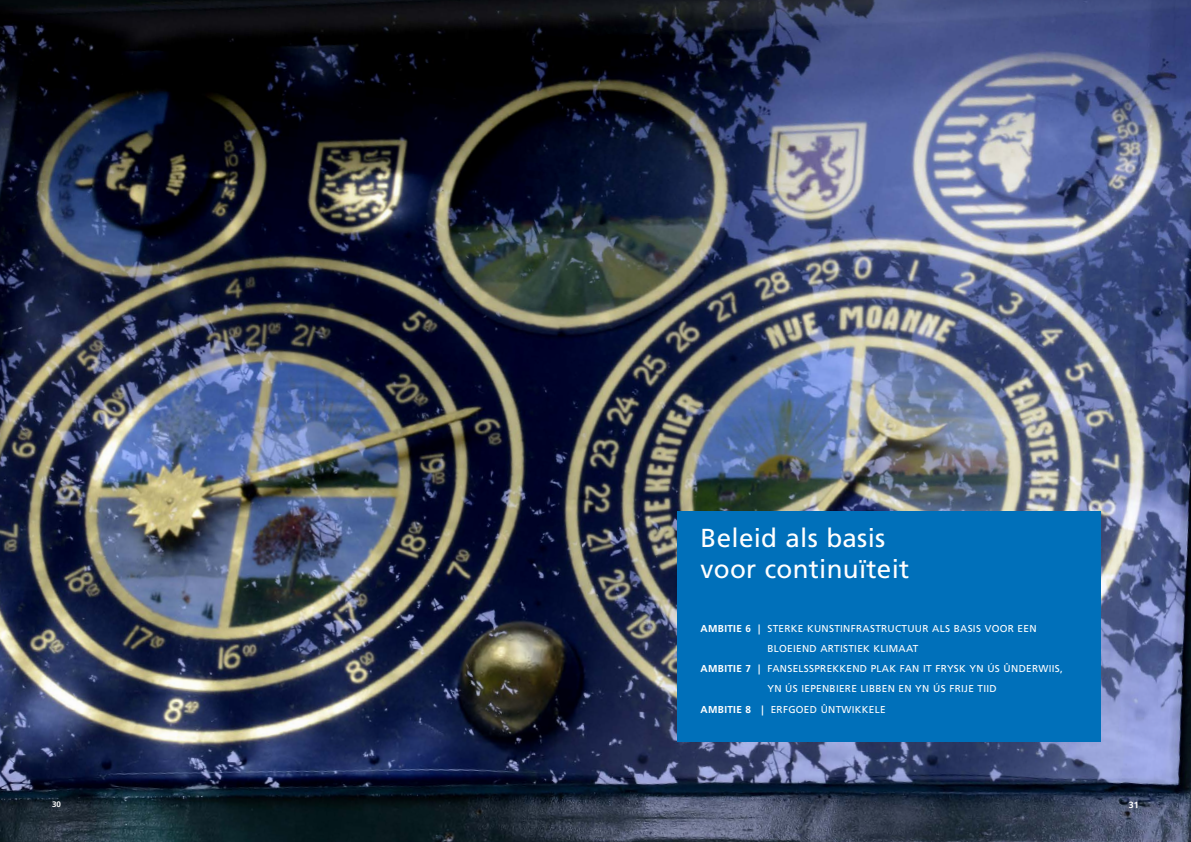
<style>
.page{position:relative;width:1191px;height:842px;background:#fff}
.page>*{position:absolute;margin:0;border:0;box-sizing:border-box;transform-origin:0 0}
.t1{font:26px/31px "Frutiger LT Std";letter-spacing:.01em;color:#fff}
.t2{font:10px "Frutiger LT Std";letter-spacing:.03em;color:#fff}
.t3{font:700 9px "Frutiger LT Std";color:#fff}
.t4{font:700 8px "Frutiger LT Std";color:#fff}
.s1{font-weight:700}
</style>
<div class="page">
<img style="left:0;top:0;width:1191px;height:842px">
<div style="left:677px;top:511px;width:423px;height:231px;background:#0070ba"></div>
<h1 class="t1" style="left:700px;top:522px;width:210px">Beleid als basis voor continuïteit</h1>
<p class="t2" style="left:700px;top:622px;width:337px"><span class="s1">AMBITIE 6 |</span> STERKE KUNSTINFRASTRUCTUUR ALS BASIS VOOR EEN</p>
<p class="t2" style="left:767px;top:642px;width:153px">BLOEIEND ARTISTIEK KLIMAAT</p>
<p class="t2" style="left:700px;top:662px;width:364px"><span class="s1">AMBITIE 7 |</span> FANSELSSPREKKEND PLAK FAN IT FRYSK YN ÚS ÛNDERWIIS,</p>
<p class="t2" style="left:767px;top:682px;width:231px">YN ÚS IEPENBIERE LIBBEN EN YN ÚS FRIJE TIID</p>
<p class="t2" style="left:700px;top:703px;width:186px"><span class="s1">AMBITIE 8 |</span> ERFGOED ÛNTWIKKELE</p>
<p class="t4" style="left:52px;top:799px;width:10px">30</p>
<p class="t3" style="left:1129px;top:799px;width:12px">31</p>
</div>
